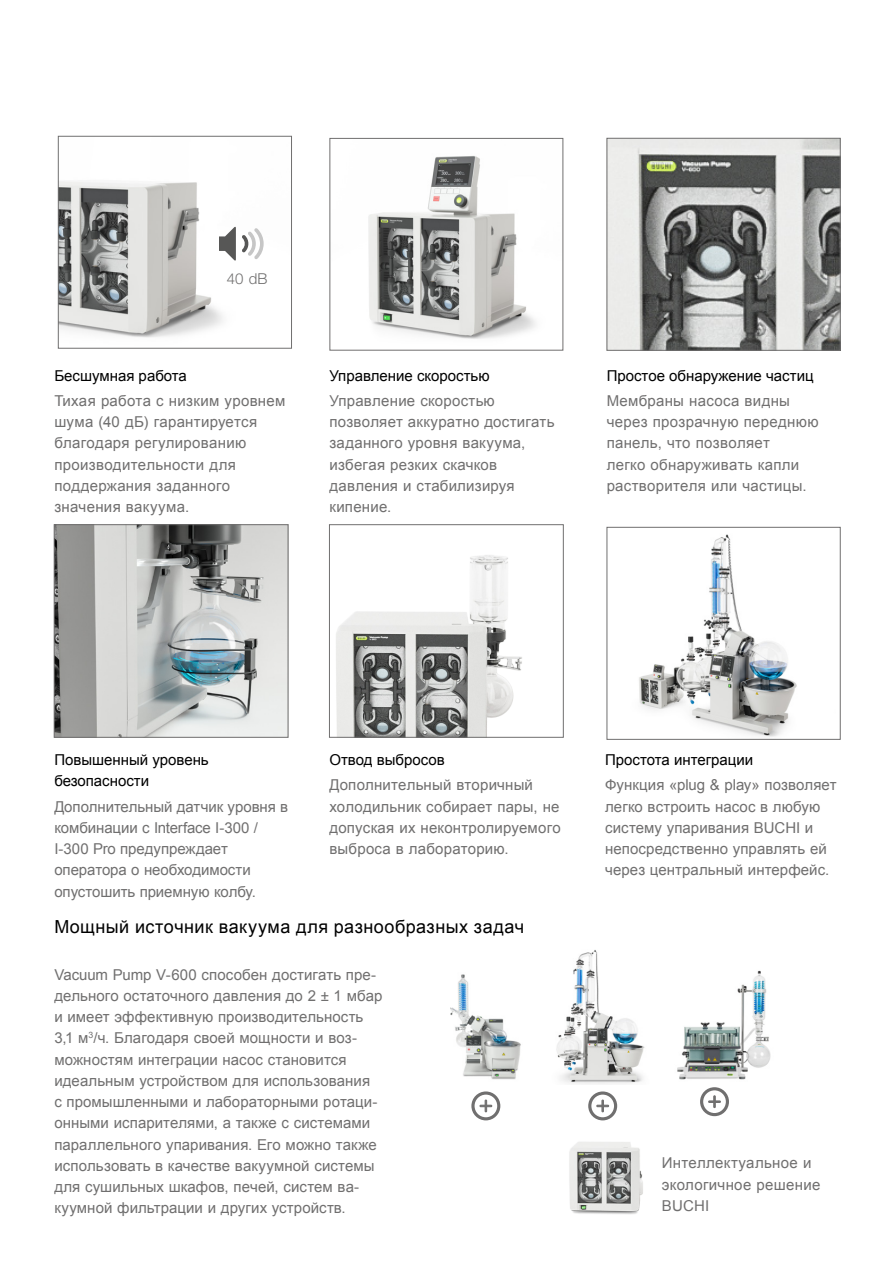
<style>
.page{position:relative;width:893px;height:1263px;background:#fff}
.page>*{position:absolute;margin:0;border:0;box-sizing:border-box;transform-origin:0 0}
.RU_Page_Subline{font:18px "Arial";letter-spacing:.025em;color:#000}
.RU_Table_content_lef{font:15px/21.3px "Arial";letter-spacing:.01em;color:#706f6f}
.RU_Title_small_down{font:15px/21.1px "Arial";color:#000}
.EN_Table_content_lef{font:300 15px "Helvetica Neue LT Std";color:#706f6f}
</style>
<div class="page">
<img style="left:60px;top:181px;width:163px;height:157px">
<div style="left:58px;top:136px;width:234px;height:212px;border:1px solid #706f6f"></div>
<img style="left:368px;top:155px;width:168px;height:184px">
<div style="left:330px;top:138px;width:233px;height:212px;border:1px solid #706f6f"></div>
<img style="left:609px;top:140px;width:229px;height:208px">
<div style="left:607px;top:138px;width:233px;height:212px;border:1px solid #706f6f"></div>
<img style="left:639px;top:534px;width:158px;height:203px">
<img style="left:336px;top:555px;width:186px;height:180px">
<div style="left:329px;top:524px;width:234px;height:213px;border:1px solid #706f6f"></div>
<img style="left:56px;top:526px;width:230px;height:209px">
<div style="left:54px;top:524px;width:234px;height:213px;border:1px solid #706f6f"></div>
<svg style="left:242px;top:228px;width:22px;height:31px"></svg>
<svg style="left:219px;top:226px;width:17px;height:35px"></svg>
<img style="left:451px;top:974px;width:70px;height:106px">
<img style="left:569px;top:1142px;width:74px;height:72px">
<img style="left:556px;top:950px;width:89px;height:134px">
<img style="left:677px;top:970px;width:94px;height:110px">
<svg style="left:596px;top:1099px;width:13px;height:13px"></svg>
<div style="left:588px;top:1091px;width:29px;height:29px;border:3px solid #706f6f;border-radius:50%"></div>
<svg style="left:479px;top:1099px;width:13px;height:13px"></svg>
<div style="left:471px;top:1091px;width:29px;height:29px;border:3px solid #706f6f;border-radius:50%"></div>
<svg style="left:708px;top:1095px;width:13px;height:13px"></svg>
<div style="left:700px;top:1087px;width:29px;height:29px;border:3px solid #706f6f;border-radius:50%"></div>
<p class="EN_Table_content_lef" style="left:227px;top:270px;width:42px">40 dB</p>
<p class="RU_Title_small_down" style="left:54px;top:365px;width:134px">Бесшумная работа</p>
<p class="RU_Table_content_lef" style="left:54px;top:390px;width:233px">Тихая работа с низким уровнем шума (40 дБ) гарантируется благодаря регулированию производительности для поддержания заданного значения вакуума.</p>
<p class="RU_Title_small_down" style="left:329px;top:365px;width:162px">Управление скоростью</p>
<p class="RU_Table_content_lef" style="left:329px;top:390px;width:227px">Управление скоростью позволяет аккуратно достигать заданного уровня вакуума, избегая резких скачков давления и стабилизируя кипение.</p>
<p class="RU_Title_small_down" style="left:607px;top:365px;width:208px">Простое обнаружение частиц</p>
<p class="RU_Table_content_lef" style="left:607px;top:390px;width:213px">Мембраны насоса видны через прозрачную переднюю панель, что позволяет<br>легко обнаруживать капли растворителя или частицы.</p>
<p class="RU_Title_small_down" style="left:54px;top:749px;width:156px">Повышенный уровень безопасности</p>
<p class="RU_Table_content_lef" style="left:54px;top:796px;width:235px">Дополнительный датчик уровня в комбинации с Interface I-300 /<br>I-300 Pro предупреждает оператора о необходимости опустошить приемную колбу.</p>
<p class="RU_Title_small_down" style="left:329px;top:749px;width:117px">Отвод выбросов</p>
<p class="RU_Table_content_lef" style="left:329px;top:775px;width:233px">Дополнительный вторичный холодильник собирает пары, не допуская их неконтролируемого выброса в лабораторию.</p>
<p class="RU_Page_Subline" style="left:54px;top:915px;width:471px">Мощный источник вакуума для разнообразных задач</p>
<p class="RU_Table_content_lef" style="left:54px;top:964px;width:330px">Vacuum Pump V-600 способен достигать пре&shy;дельного остаточного давления до 2 ± 1 мбар и имеет эффективную производительность 3,1 м<sup>3</sup>/ч. Благодаря своей мощности и воз&shy;можностям интеграции насос становится идеальным устройством для использования<br>с промышленными и лабораторными ротаци&shy;онными испарителями, а также с системами параллельного упаривания. Его можно также использовать в качестве вакуумной системы для сушильных шкафов, печей, систем ва&shy;куумной фильтрации и других устройств.</p>
<p class="RU_Title_small_down" style="left:605px;top:749px;width:150px">Простота интеграции</p>
<p class="RU_Table_content_lef" style="left:605px;top:775px;width:233px">Функция «plug &amp; play» позволяет легко встроить насос в любую систему упаривания BUCHI и непосредственно управлять ей через центральный интерфейс.</p>
<p class="RU_Table_content_lef" style="left:662px;top:1153px;width:160px">Интеллектуальное и экологичное решение<br>BUCHI</p>
</div>
